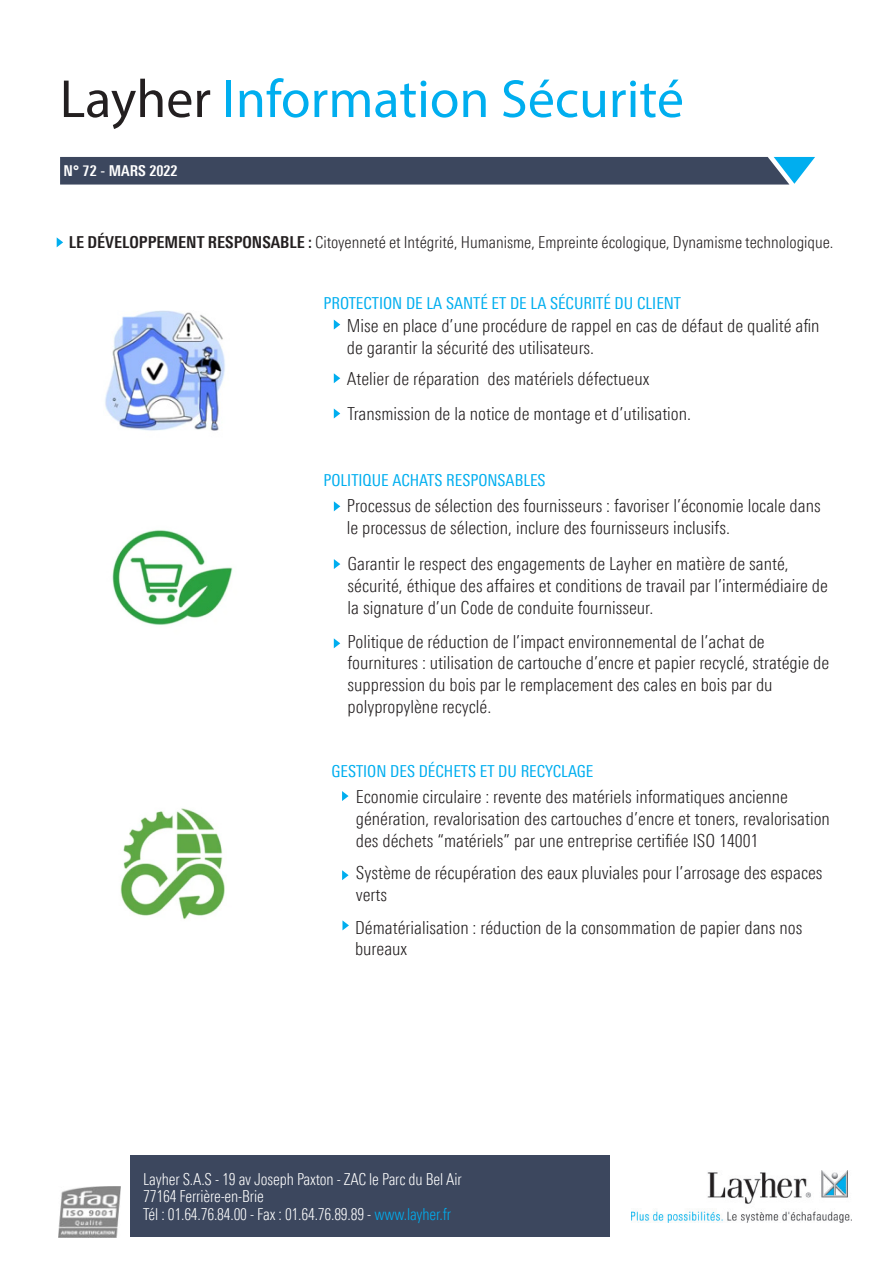
<style>
.page{position:relative;width:893px;height:1263px;background:#fff}
.page>*{position:absolute;margin:0;border:0;box-sizing:border-box;transform-origin:0 0}
.t1{font:54px "Myriad Pro";color:#00aeef}
.t2{font:300 18px/21.6px "Linotype Univers 320 Cn";color:#231f20}
.Fließtext{font:300 16.5px "Linotype Univers 320 Cn";letter-spacing:-.01em;color:#fff;scale:.94 1}
.t3{font:300 16.5px "Linotype Univers 320 Cn";color:#231f20}
.t4{font:16.5px "Linotype Univers 420 Cn";color:#00aeef}
.t5{font:700 15px "Linotype Univers 620 Cn";color:#fff}
.s1{color:#231f20}
.s2{font-family:"Linotype Univers 620 Cn";font-weight:700}
.s3{color:#00aeef}
</style>
<div class="page">
<svg style="left:60px;top:157px;width:755px;height:28px"></svg>
<div style="left:131px;top:1156px;width:479px;height:81px;background:#3c475e"></div>
<img style="left:632px;top:1170px;width:220px;height:52px">
<img style="left:58px;top:1186px;width:62px;height:51px">
<svg style="left:334px;top:320px;width:6px;height:10px"></svg>
<svg style="left:334px;top:373px;width:6px;height:10px"></svg>
<svg style="left:334px;top:408px;width:6px;height:10px"></svg>
<svg style="left:334px;top:559px;width:6px;height:10px"></svg>
<svg style="left:334px;top:501px;width:6px;height:10px"></svg>
<svg style="left:334px;top:638px;width:6px;height:10px"></svg>
<svg style="left:342px;top:791px;width:7px;height:10px"></svg>
<svg style="left:342px;top:870px;width:7px;height:10px"></svg>
<svg style="left:342px;top:920px;width:7px;height:10px"></svg>
<img style="left:105px;top:310px;width:120px;height:121px">
<img style="left:112px;top:530px;width:121px;height:95px">
<img style="left:120px;top:808px;width:105px;height:112px">
<svg style="left:57px;top:237px;width:6px;height:10px"></svg>
<p class="t1" style="left:60px;top:66px;width:626px"><span class="s1">Layher</span> Information Sécurité</p>
<p class="t5" style="left:64px;top:162px;width:116px">N° 72 - MARS 2022</p>
<p class="t3" style="left:69px;top:233px;width:766px"><span class="s2">LE DÉVELOPPEMENT RESPONSABLE :</span> Citoyenneté et Intégrité, Humanisme, Empreinte écologique, Dynamisme technologique.</p>
<p class="t4" style="left:323px;top:293px;width:359px">PROTECTION DE LA SANTÉ ET DE LA SÉCURITÉ DU CLIENT</p>
<p class="t2" style="left:347px;top:315px;width:474px">Mise en place d’une procédure de rappel en cas de défaut de qualité afin de garantir la sécurité des utilisateurs.</p>
<p class="t2" style="left:347px;top:367px;width:304px">Atelier de réparation des matériels défectueux</p>
<p class="t2" style="left:347px;top:403px;width:345px">Transmission de la notice de montage et d’utilisation.</p>
<p class="t4" style="left:323px;top:471px;width:224px">POLITIQUE ACHATS RESPONSABLES</p>
<p class="t2" style="left:347px;top:495px;width:475px">Processus de sélection des fournisseurs : favoriser l’économie locale dans le processus de sélection, inclure des fournisseurs inclusifs.</p>
<p class="t2" style="left:348px;top:553px;width:443px">Garantir le respect des engagements de Layher en matière de santé,</p>
<p class="t2" style="left:348px;top:575px;width:482px">sécurité, éthique des affaires et conditions de travail par l’intermédiaire de la signature d’un Code de conduite fournisseur.</p>
<p class="t2" style="left:348px;top:630px;width:419px">Politique de réduction de l’impact environnemental de l’achat de</p>
<p class="t2" style="left:348px;top:652px;width:483px">fournitures : utilisation de cartouche d’encre et papier recyclé, stratégie de suppression du bois par le remplacement des cales en bois par du</p>
<p class="t2" style="left:348px;top:695px;width:145px">polypropylène recyclé.</p>
<p class="t4" style="left:332px;top:761px;width:263px">GESTION DES DÉCHETS ET DU RECYCLAGE</p>
<p class="t2" style="left:356px;top:786px;width:434px">Economie circulaire : revente des matériels informatiques ancienne</p>
<p class="t2" style="left:356px;top:808px;width:476px">génération, revalorisation des cartouches d’encre et toners, revalorisation des déchets “matériels” par une entreprise certifiée ISO 14001</p>
<p class="t2" style="left:356px;top:862px;width:468px">Système de récupération des eaux pluviales pour l’arrosage des espaces verts</p>
<p class="t2" style="left:355px;top:916px;width:449px">Dématérialisation : réduction de la consommation de papier dans nos bureaux</p>
<p class="Fließtext" style="left:143px;top:1169px;width:340px">Layher S.A.S - 19 av Joseph Paxton - ZAC le Parc du Bel Air</p>
<p class="Fließtext" style="left:143px;top:1187px;width:130px">77164 Ferrière-en-Brie</p>
<p class="Fließtext" style="left:143px;top:1204px;width:329px">Tél : 01.64.76.84.00 - Fax : 01.64.76.89.89 - <span class="s3">www.layher.fr</span></p>
</div>
